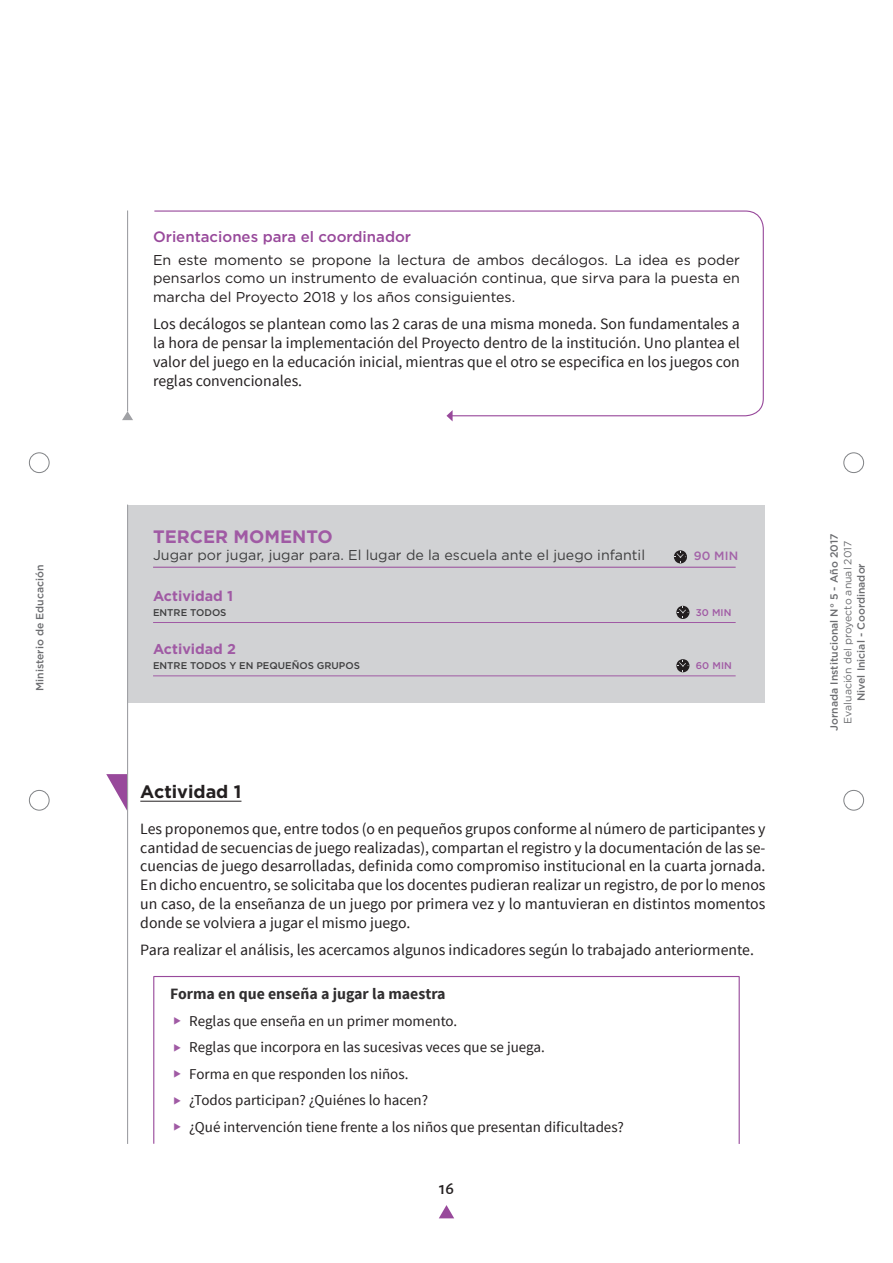
<style>
.page{position:relative;width:893px;height:1263px;background:#fff}
.page>*{position:absolute;margin:0;border:0;box-sizing:border-box;transform-origin:0 0}
.t1{font:700 18px "Gotham";color:#a05aa4}
.t2{font:700 18px "Gotham";color:#231f20}
.t3{font:500 18px "Alegreya Sans";color:#231f20}
.t4{font:15.75px/18.8px "Source Sans Pro";color:#231f20;text-align:justify}
.t5{font:700 15.75px "Source Sans Pro";color:#312f30}
.t6{font:15px/26.5px "Source Sans Pro";color:#231f20}
.t7{font:500 15px "Gotham";color:#98499b}
.t8{font:14.25px/18.8px "Gotham";color:#231f20;text-align:justify}
.t9{font:14.25px "Gotham";color:#3e3e3f}
.t10{font:700 14.25px "Gotham";color:#a05aa4}
.t11{font:500 12px "Gotham";color:#a363a8}
.t12{font:500 10.5px "Gotham";color:#6c6d70}
.t13{font:10.5px "Gotham";color:#6c6d70}
.t14{font:500 9.75px "Gotham";color:#3e3e3f}
.t15{font:500 9.75px "Gotham";letter-spacing:.01em;color:#a05aa4}
</style>
<div class="page">
<svg style="left:106px;top:774px;width:21px;height:37px"></svg>
<hr style="left:127px;top:210px;width:1px;height:201px;background:#a0a1a5">
<div style="left:128px;top:505px;width:637px;height:197px;background:#d1d2d4"></div>
<hr style="left:127px;top:505px;width:1px;height:639px;background:#a0a1a5">
<svg style="left:122px;top:411px;width:11px;height:9px"></svg>
<svg style="left:154px;top:210px;width:610px;height:207px"></svg>
<svg style="left:446px;top:410px;width:7px;height:11px"></svg>
<div style="left:153px;top:976px;width:587px;height:168px;border:1px solid #98499b"></div>
<div style="left:29px;top:453px;width:20px;height:20px;border:1px solid #808285;border-radius:50%"></div>
<div style="left:29px;top:790px;width:20px;height:20px;border:1px solid #808285;border-radius:50%"></div>
<div style="left:844px;top:453px;width:20px;height:20px;border:1px solid #808285;border-radius:50%"></div>
<div style="left:844px;top:790px;width:20px;height:20px;border:1px solid #808285;border-radius:50%"></div>
<svg style="left:439px;top:1205px;width:15px;height:13px"></svg>
<hr style="left:153px;top:567px;width:583px;height:1px;background:#98499b">
<hr style="left:153px;top:622px;width:583px;height:1px;background:#a05aa4">
<hr style="left:153px;top:676px;width:583px;height:1px;background:#a05aa4">
<hr style="left:140px;top:801px;width:101px;height:1px;background:#231f20">
<svg style="left:674px;top:550px;width:13px;height:14px"></svg>
<svg style="left:676px;top:606px;width:13px;height:13px"></svg>
<svg style="left:676px;top:659px;width:13px;height:13px"></svg>
<p class="t12" style="left:33px;top:691px;width:128px;rotate:-90deg">Ministerio de Educación</p>
<p class="t7" style="left:153px;top:226px;width:260px">Orientaciones para el coordinador</p>
<p class="t8" style="left:153px;top:250px;width:588px">En este momento se propone la lectura de ambos decálogos. La idea es poder pensarlos como un instrumento de evaluación continua, que sirva para la puesta en marcha del Proyecto 2018 y los años consiguientes.</p>
<p class="t4" style="left:153px;top:315px;width:588px">Los decálogos se plantean como las 2 caras de una misma moneda. Son fundamentales a la hora de pensar la implementación del Proyecto dentro de la institución. Uno plantea el valor del juego en la educación inicial, mientras que el otro se especifica en los juegos con reglas convencionales.</p>
<p class="t1" style="left:153px;top:525px;width:181px">TERCER MOMENTO</p>
<p class="t9" style="left:153px;top:546px;width:493px">Jugar por jugar, jugar para. El lugar de la escuela ante el juego infantil</p>
<p class="t11" style="left:694px;top:548px;width:46px">90 MIN</p>
<p class="t10" style="left:153px;top:586px;width:82px">Actividad 1</p>
<p class="t14" style="left:153px;top:606px;width:75px">ENTRE TODOS</p>
<p class="t15" style="left:696px;top:606px;width:37px">30 MIN</p>
<p class="t10" style="left:153px;top:640px;width:84px">Actividad 2</p>
<p class="t14" style="left:153px;top:659px;width:208px">ENTRE TODOS Y EN PEQUEÑOS GRUPOS</p>
<p class="t15" style="left:696px;top:659px;width:38px">60 MIN</p>
<p class="t2" style="left:140px;top:780px;width:103px">Actividad 1</p>
<p class="t4" style="left:140px;top:820px;width:627px">Les proponemos que, entre todos (o en pequeños grupos conforme al número de participantes y cantidad de secuencias de juego realizadas), compartan el registro y la documentación de las se&shy;cuencias de juego desarrolladas, definida como compromiso institucional en la cuarta jornada.<br>En dicho encuentro, se solicitaba que los docentes pudieran realizar un registro, de por lo menos un caso, de la enseñanza de un juego por primera vez y lo mantuvieran en distintos momentos donde se volviera a jugar el mismo juego.</p>
<p class="t4" style="left:140px;top:940px;width:615px">Para realizar el análisis, les acercamos algunos indicadores según lo trabajado anteriormente.</p>
<p class="t5" style="left:170px;top:984px;width:277px">Forma en que enseña a jugar la maestra</p>
<p class="t6" style="left:189px;top:1008px;width:436px">Reglas que enseña en un primer momento.<br>Reglas que incorpora en las sucesivas veces que se juega.<br>Forma en que responden los niños.<br>¿Todos participan? ¿Quiénes lo hacen?<br>¿Qué intervención tiene frente a los niños que presentan dificultades?</p>
<p class="t3" style="left:439px;top:1176px;width:16px">16</p>
<p class="t12" style="left:827px;top:731px;width:198px;rotate:-90deg">Jornada Institucional N° 5 - Año 2017</p>
<p class="t13" style="left:841px;top:724px;width:184px;rotate:-90deg">Evaluación del proyecto anual 2017</p>
<p class="t12" style="left:854px;top:701px;width:139px;rotate:-90deg">Nivel Inicial - Coordinador</p>
</div>
